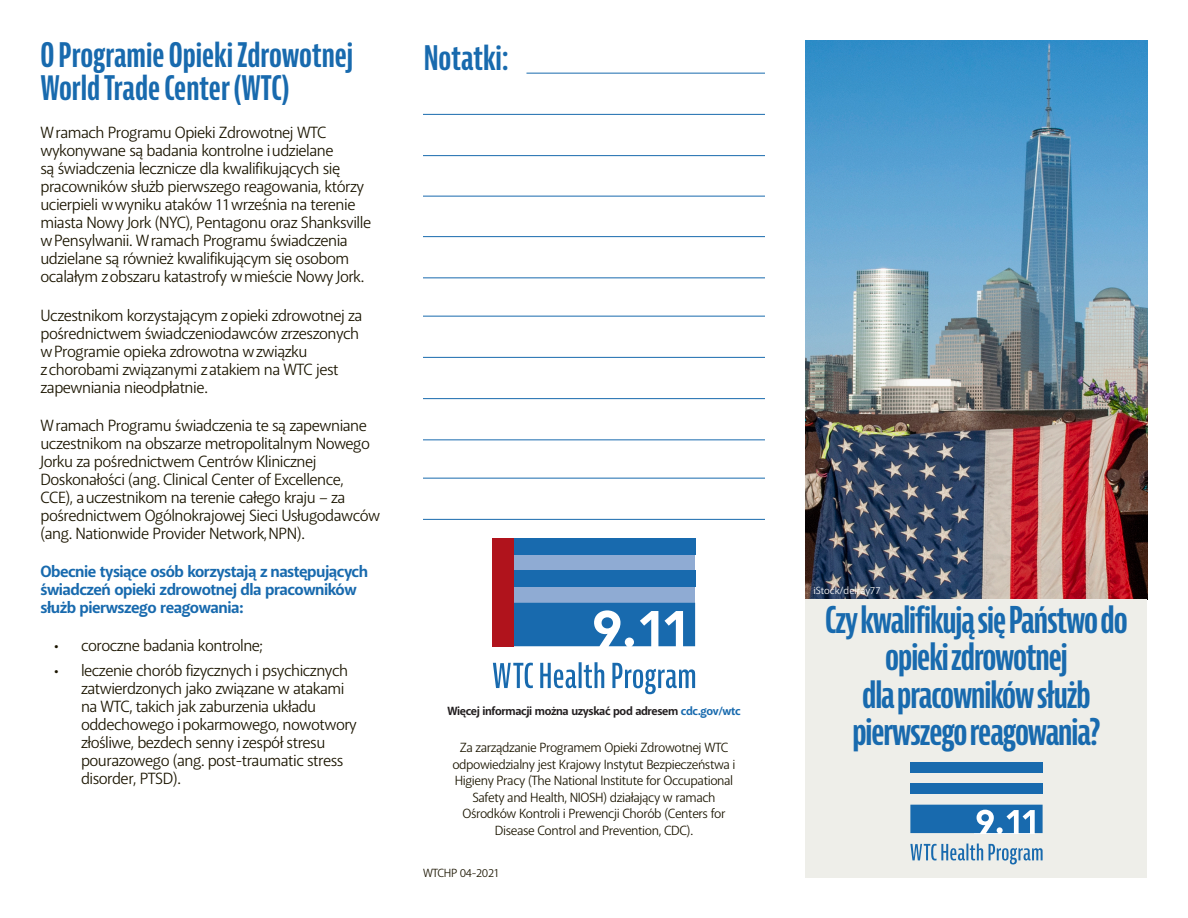
<style>
.page{position:relative;width:1188px;height:918px;background:#fff}
.page>*{position:absolute;margin:0;border:0;box-sizing:border-box;transform-origin:0 0}
.Main_Title{font:700 extra-condensed 36px/37.5px "Bernina Sans";letter-spacing:-.03em;color:#186aae;text-align:center}
.Header_1{font:700 extra-condensed 33px/33px "Bernina Sans";color:#186aae}
.body_text{font:16.5px/18px "Akagi Pro";letter-spacing:-.03em;color:#1b1500}
.Bullets_Bold_Blue{font:16.5px/18px "Akagi Pro";letter-spacing:-.03em;color:#1b1500}
.Blue_Bold_Body_Text{font:700 16.5px/18px "Akagi Pro";letter-spacing:-.03em;color:#186aae}
.body_text-2{font:13.5px/16.5px "Akagi Pro";letter-spacing:-.03em;color:#1b1500;text-align:center}
.Footnote{font:700 12px "Akagi Pro";letter-spacing:-.03em;color:#231f20}
.body_text-3{font:12px "Akagi Pro";letter-spacing:-.03em;color:#1b1500}
.t1{font:10.5px "Akagi Pro";color:#fff}
.s1{color:#186aae}
</style>
<div class="page">
<img style="left:806px;top:40px;width:342px;height:559px">
<div style="left:806px;top:599px;width:342px;height:279px;background:#eeeee9"></div>
<div style="left:493px;top:538px;width:202px;height:65px;background:#8fabd3"></div>
<div style="left:514px;top:570px;width:181px;height:17px;background:#186aae"></div>
<div style="left:514px;top:538px;width:181px;height:17px;background:#186aae"></div>
<svg style="left:514px;top:603px;width:181px;height:43px;background:#3d81ba"></svg>
<div style="left:493px;top:538px;width:21px;height:108px;background:#b0131c"></div>
<svg style="left:493px;top:662px;width:202px;height:32px"></svg>
<div style="left:910px;top:784px;width:133px;height:10px;background:#186aae"></div>
<div style="left:910px;top:762px;width:133px;height:11px;background:#186aae"></div>
<svg style="left:910px;top:805px;width:133px;height:28px;background:#3a80b9"></svg>
<svg style="left:910px;top:844px;width:133px;height:20px"></svg>
<hr style="left:526px;top:73px;width:239px;height:1px;background:#186aae">
<hr style="left:423px;top:114px;width:342px;height:1px;background:#186aae">
<hr style="left:423px;top:155px;width:342px;height:1px;background:#186aae">
<hr style="left:423px;top:196px;width:342px;height:1px;background:#186aae">
<hr style="left:423px;top:236px;width:342px;height:1px;background:#186aae">
<hr style="left:423px;top:277px;width:342px;height:1px;background:#186aae">
<hr style="left:423px;top:316px;width:342px;height:1px;background:#186aae">
<hr style="left:423px;top:357px;width:342px;height:1px;background:#186aae">
<hr style="left:423px;top:398px;width:342px;height:1px;background:#186aae">
<hr style="left:423px;top:439px;width:342px;height:1px;background:#186aae">
<hr style="left:423px;top:478px;width:342px;height:1px;background:#186aae">
<hr style="left:423px;top:519px;width:342px;height:1px;background:#186aae">
<h2 class="Header_1" style="left:40px;top:40px;width:314px">O Programie Opieki Zdrowotnej<br>World Trade Center (WTC)</h2>
<p class="body_text" style="left:40px;top:124px;width:332px">W ramach Programu Opieki Zdrowotnej WTC wykonywane są badania kontrolne i udzielane<br>są świadczenia lecznicze dla kwalifikujących się pracowników służb pierwszego reagowania, którzy ucierpieli w wyniku ataków 11 września na terenie miasta Nowy Jork (NYC), Pentagonu oraz Shanksville w Pensylwanii. W ramach Programu świadczenia udzielane są również kwalifikującym się osobom ocalałym z obszaru katastrofy w mieście Nowy Jork.</p>
<p class="body_text" style="left:40px;top:306px;width:323px">Uczestnikom korzystającym z opieki zdrowotnej za pośrednictwem świadczeniodawców zrzeszonych w Programie opieka zdrowotna w związku<br>z chorobami związanymi z atakiem na WTC jest zapewniania nieodpłatnie.</p>
<p class="body_text" style="left:40px;top:417px;width:341px">W ramach Programu świadczenia te są zapewniane uczestnikom na obszarze metropolitalnym Nowego Jorku za pośrednictwem Centrów Klinicznej Doskonałości (ang. Clinical Center of Excellence, CCE), a uczestnikom na terenie całego kraju – za pośrednictwem Ogólnokrajowej Sieci Usługodawców (ang. Nationwide Provider Network, NPN).</p>
<h4 class="Blue_Bold_Body_Text" style="left:40px;top:563px;width:329px">Obecnie tysiące osób korzystają z następujących świadczeń opieki zdrowotnej dla pracowników służb pierwszego reagowania:</h4>
<h4 class="Bullets_Bold_Blue" style="left:54px;top:637px;width:210px">• coroczne badania kontrolne;</h4>
<h4 class="Bullets_Bold_Blue" style="left:81px;top:662px;width:277px;text-indent:-27px">• leczenie chorób fizycznych i psychicznych zatwierdzonych jako związane w atakami na WTC, takich jak zaburzenia układu oddechowego i pokarmowego, nowotwory złośliwe, bezdech senny i zespół stresu pourazowego (ang. post-traumatic stress disorder, PTSD).</h4>
<h2 class="Header_1" style="left:424px;top:42px;width:87px">Notatki:</h2>
<p class="Footnote" style="left:447px;top:703px;width:295px">Więcej informacji można uzyskać pod adresem <span class="s1">cdc.gov/wtc</span></p>
<p class="body_text-2" style="left:452px;top:739px;width:285px">Za zarządzanie Programem Opieki Zdrowotnej WTC odpowiedzialny jest Krajowy Instytut Bezpieczeństwa i Higieny Pracy (The National Institute for Occupational Safety and Health, NIOSH) działający w ramach Ośrodków Kontroli i Prewencji Chorób (Centers for Disease Control and Prevention, CDC).</p>
<p class="body_text-3" style="left:423px;top:866px;width:78px">WTCHP 04-2021</p>
<p class="t1" style="left:813px;top:584px;width:69px">iStock/delray77</p>
<h1 class="Main_Title" style="left:825px;top:602px;width:304px">Czy kwalifikują się Państwo do opieki zdrowotnej<br>dla pracowników służb pierwszego reagowania?</h1>
</div>
